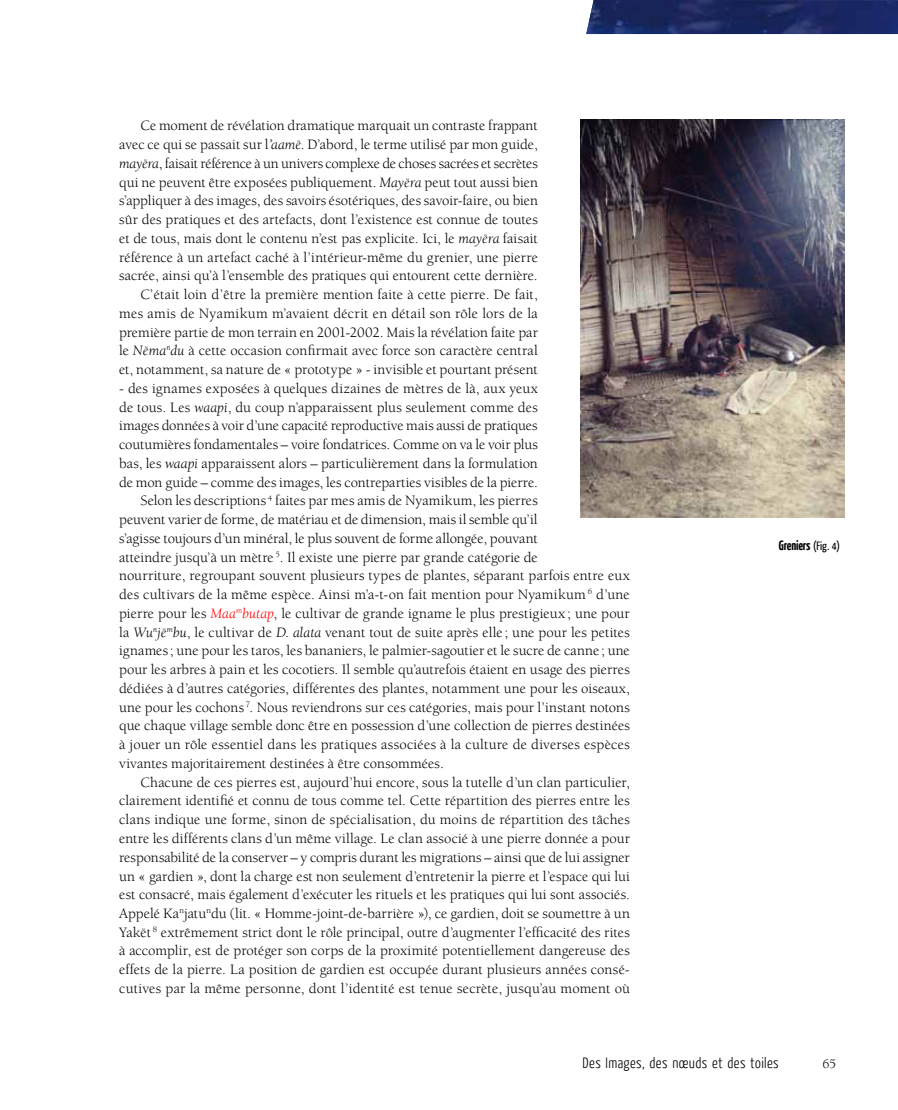
<style>
.page{position:relative;width:898px;height:1110px;background:#fff}
.page>*{position:absolute;margin:0;border:0;box-sizing:border-box;transform-origin:0 0}
.t1{font:300 15px "Yanone Kaffeesatz";letter-spacing:.03em;color:#000}
.t2{font:14.7px/18.8px "Berkeley";letter-spacing:.005em;color:#000;text-align:right}
.t3{font:700 13.5px "Yanone Kaffeesatz";letter-spacing:-.01em;color:#000}
.t4{font:13.5px "Berkeley";color:#000}
.s1{font-style:italic}
.s2{font-style:italic;color:#f00}
.s3{font-weight:400;font-size:12px}
</style>
<div class="page">
<img style="left:586px;top:0;width:311px;height:34px">
<img style="left:580px;top:119px;width:264px;height:398px">
<p class="t2" style="left:119px;top:117px;width:420px">Ce moment de révélation dramatique marquait un contraste frappant avec ce qui se passait sur l<span class="s1">’aamë</span>. D’abord, le terme utilisé par mon guide, <span class="s1">mayëra</span>, faisait référence à un univers complexe de choses sacrées et secrètes qui ne peuvent être exposées publiquement. <span class="s1">Mayëra</span> peut tout aussi bien s’appliquer à des images, des savoirs ésotériques, des savoir-faire, ou bien sûr des pratiques et des artefacts, dont l’existence est connue de toutes et de tous, mais dont le contenu n’est pas explicite. Ici, le <span class="s1">mayëra</span> faisait référence à un artefact caché à l’intérieur-même du grenier, une pierre sacrée, ainsi qu’à l’ensemble des pratiques qui entourent cette dernière.<br>C’était loin d’être la première mention faite à cette pierre. De fait, mes amis de Nyamikum m’avaient décrit en détail son rôle lors de la première partie de mon terrain en 2001-2002. Mais la révélation faite par le <span class="s1">Nëma</span><sup>n</sup><span class="s1">du</span> à cette occasion confirmait avec force son caractère central et, notamment, sa nature de « prototype » - invisible et pourtant présent</p>
<p class="t2" style="left:119px;top:379px;width:420px">- des ignames exposées à quelques dizaines de mètres de là, aux yeux</p>
<p class="t2" style="left:119px;top:398px;width:420px">de tous. Les <span class="s1">waapi</span>, du coup n’apparaissent plus seulement comme des</p>
<p class="t2" style="left:119px;top:417px;width:420px">images données à voir d’une capacité reproductive mais aussi de pratiques</p>
<p class="t2" style="left:119px;top:435px;width:420px">coutumières fondamentales – voire fondatrices. Comme on va le voir plus</p>
<p class="t2" style="left:119px;top:454px;width:420px">bas, les <span class="s1">waapi</span> apparaissent alors – particulièrement dans la formulation</p>
<p class="t2" style="left:119px;top:473px;width:420px">de mon guide – comme des images, les contreparties visibles de la pierre.</p>
<p class="t2" style="left:140px;top:492px;width:399px">Selon les descriptions <sup>4</sup> faites par mes amis de Nyamikum, les pierres</p>
<p class="t2" style="left:119px;top:510px;width:420px">peuvent varier de forme, de matériau et de dimension, mais il semble qu’il</p>
<p class="t2" style="left:119px;top:529px;width:420px">s’agisse toujours d’un minéral, le plus souvent de forme allongée, pouvant</p>
<p class="t2" style="left:119px;top:548px;width:420px">atteindre jusqu’à un mètre <sup>5</sup>. Il existe une pierre par grande catégorie de</p>
<p class="t2" style="left:119px;top:567px;width:512px">nourriture, regroupant souvent plusieurs types de plantes, séparant parfois entre eux</p>
<p class="t2" style="left:119px;top:585px;width:512px">des cultivars de la même espèce. Ainsi m’a-t-on fait mention pour Nyamikum <sup>6</sup> d’une</p>
<p class="t2" style="left:119px;top:604px;width:512px">pierre pour les <span class="s2">Maa</span><sup>m</sup><span class="s2">butap</span>, le cultivar de grande igname le plus prestigieux ; une pour</p>
<p class="t2" style="left:119px;top:623px;width:512px">la <span class="s1">Wu</span><sup>n</sup><span class="s1">jë</span><sup>m</sup><span class="s1">bu</span>, le cultivar de <span class="s1">D. alata</span> venant tout de suite après elle ; une pour les petites</p>
<p class="t2" style="left:119px;top:642px;width:512px">ignames; une pour les taros, les bananiers, le palmier-sagoutier et le sucre de canne ; une</p>
<p class="t2" style="left:119px;top:660px;width:512px">pour les arbres à pain et les cocotiers. Il semble qu’autrefois étaient en usage des pierres</p>
<p class="t2" style="left:119px;top:679px;width:512px">dédiées à d’autres catégories, différentes des plantes, notamment une pour les oiseaux,</p>
<p class="t2" style="left:119px;top:698px;width:512px">une pour les cochons <sup>7</sup>. Nous reviendrons sur ces catégories, mais pour l’instant notons</p>
<p class="t2" style="left:119px;top:717px;width:512px">que chaque village semble donc être en possession d’une collection de pierres destinées</p>
<p class="t2" style="left:119px;top:735px;width:512px">à jouer un rôle essentiel dans les pratiques associées à la culture de diverses espèces</p>
<p class="t2" style="left:119px;top:754px;width:326px">vivantes majoritairement destinées à être consommées.</p>
<p class="t2" style="left:140px;top:773px;width:490px">Chacune de ces pierres est, aujourd’hui encore, sous la tutelle d’un clan particulier,</p>
<p class="t2" style="left:119px;top:792px;width:512px">clairement identifié et connu de tous comme tel. Cette répartition des pierres entre les</p>
<p class="t2" style="left:119px;top:810px;width:512px">clans indique une forme, sinon de spécialisation, du moins de répartition des tâches</p>
<p class="t2" style="left:119px;top:829px;width:512px">entre les différents clans d’un même village. Le clan associé à une pierre donnée a pour</p>
<p class="t2" style="left:119px;top:848px;width:512px">responsabilité de la conserver – y compris durant les migrations – ainsi que de lui assigner</p>
<p class="t2" style="left:119px;top:867px;width:512px">un « gardien », dont la charge est non seulement d’entretenir la pierre et l’espace qui lui</p>
<p class="t2" style="left:119px;top:885px;width:512px">est consacré, mais également d’exécuter les rituels et les pratiques qui lui sont associés.</p>
<p class="t2" style="left:119px;top:904px;width:512px">Appelé Ka<sup>n</sup>jatu<sup>n</sup>du (lit. « Homme-joint-de-barrière »), ce gardien, doit se soumettre à un</p>
<p class="t2" style="left:119px;top:923px;width:512px">Yakët <sup>8</sup> extrêmement strict dont le rôle principal, outre d’augmenter l’efficacité des rites</p>
<p class="t2" style="left:119px;top:942px;width:512px">à accomplir, est de protéger son corps de la proximité potentiellement dangereuse des</p>
<p class="t2" style="left:119px;top:960px;width:512px">effets de la pierre. La position de gardien est occupée durant plusieurs années consé-</p>
<p class="t2" style="left:119px;top:979px;width:512px">cutives par la même personne, dont l’identité est tenue secrète, jusqu’au moment où</p>
<p class="t3" style="left:778px;top:536px;width:63px">Greniers <span class="s3">(Fig. 4)</span></p>
<p class="t1" style="left:582px;top:1053px;width:198px">Des Images, des nœuds et des toiles</p>
<p class="t4" style="left:822px;top:1056px;width:15px">65</p>
</div>
